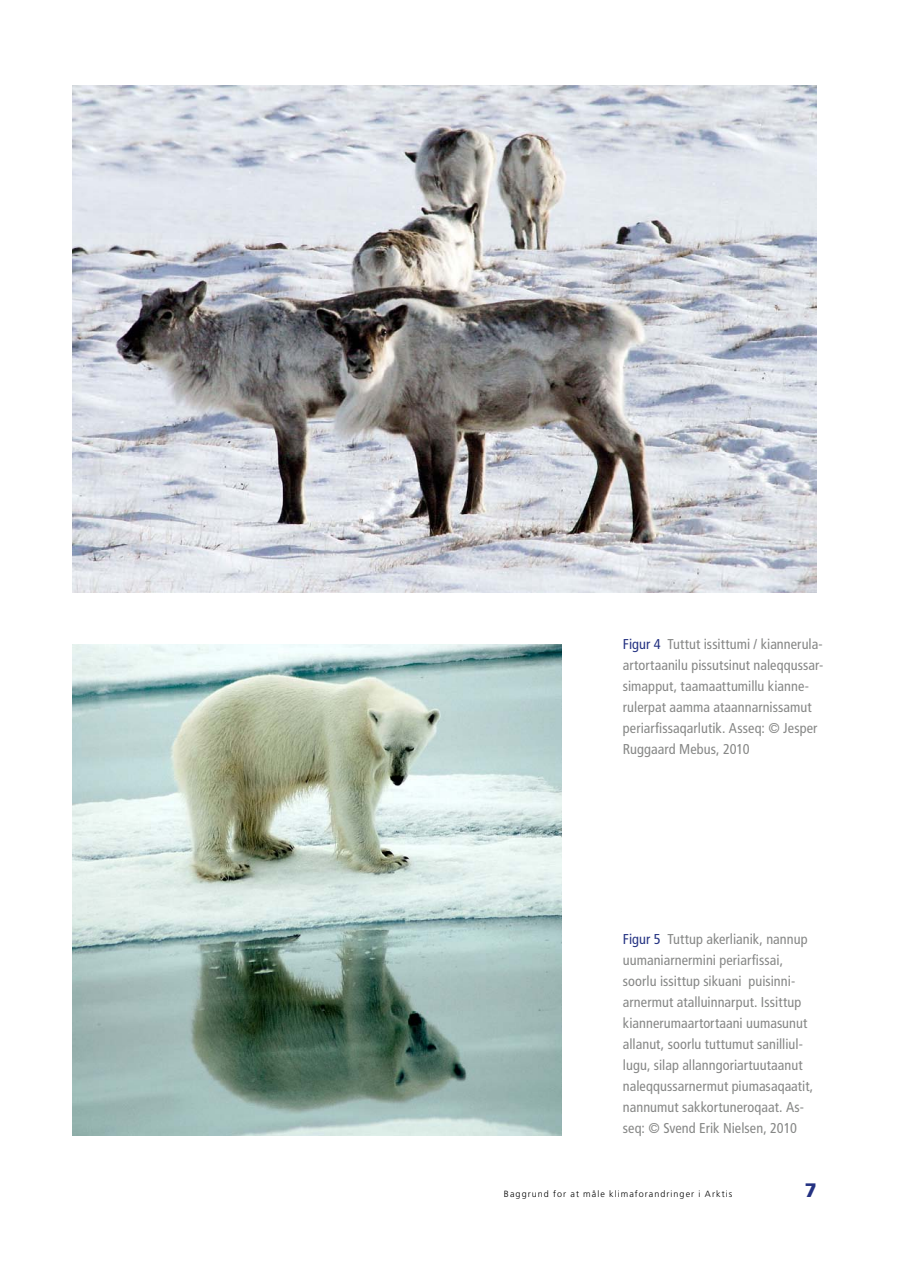
<style>
.page{position:relative;width:902px;height:1263px;background:#fff}
.page>*{position:absolute;margin:0;border:0;box-sizing:border-box;transform-origin:0 0}
.t1{font:900 19.5px "Frutiger LT Std";color:#243282}
.t2{font:condensed 14.25px/21px "Frutiger LT Std";letter-spacing:.005em;color:#868786}
.t3{font:300 9px "Frutiger LT Std";letter-spacing:.115em;color:#000}
.s1{color:#243282}
</style>
<div class="page">
<img style="left:72px;top:85px;width:744px;height:507px">
<img style="left:72px;top:644px;width:489px;height:491px">
<p class="t2" style="left:623px;top:634px;width:202px"><span class="s1">Figur 4</span> Tuttut issittumi / kiannerula&shy;artortaanilu pissutsinut naleqqussar&shy;simapput, taamaattumillu kianne&shy;rulerpat aamma ataannarnissamut periarfissaqarlutik. Asseq: © Jesper Ruggaard Mebus, 2010</p>
<p class="t2" style="left:623px;top:928px;width:192px"><span class="s1">Figur 5</span> Tuttup akerlianik, nannup uumaniarnermini periarfissai, soorlu issittup sikuani puisinni&shy;arnermut atalluinnarput. Issittup kiannerumaartortaani uumasunut allanut, soorlu tuttumut sanilliul&shy;lugu, silap allanngoriartuutaanut naleqqussarnermut piumasaqaatit, nannumut sakkortuneroqaat. As&shy;seq: © Svend Erik Nielsen, 2010</p>
<p class="t3" style="left:504px;top:1188px;width:230px">Baggrund for at måle klimaforandringer i Arktis</p>
<h1 class="t1" style="left:804px;top:1178px;width:13px">7</h1>
</div>
